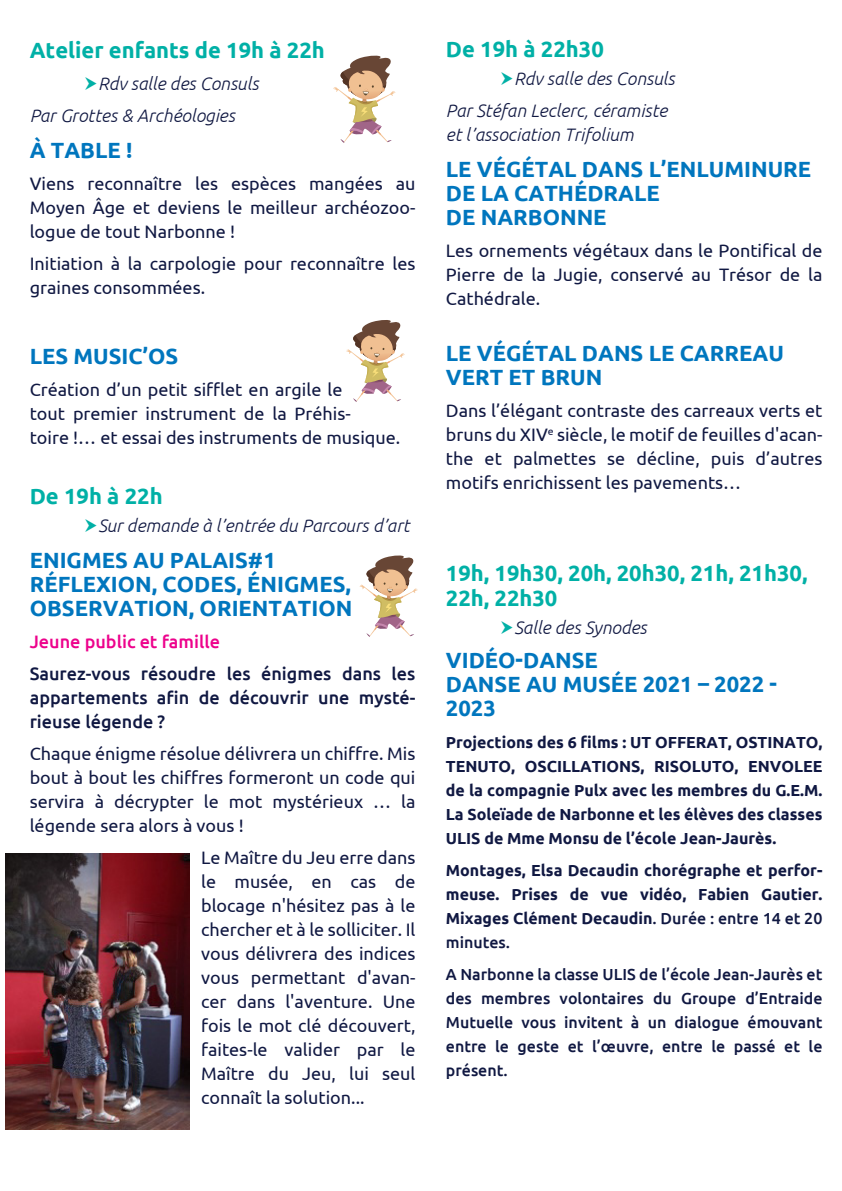
<style>
.page{position:relative;width:842px;height:1191px;background:#fff}
.page>*{position:absolute;margin:0;border:0;box-sizing:border-box;transform-origin:0 0}
.t1{font:700 22px/24px "Ubuntu";color:#0076be}
.t2{font:700 22px/24px "Ubuntu";color:#00b0a6}
.t3{font:18px/24px "Ubuntu";color:#101842;text-align:justify}
.t4{font:italic 300 18px/32px "Ubuntu";color:#101842}
.t5{font:500 18px/24px "Ubuntu";color:#101842;text-align:justify}
.t6{font:500 18px "Ubuntu";color:#ed028c}
.t7{font:700 16px/24px "Ubuntu";color:#101842;text-align:justify}
.t8{font:500 16px/24px "Ubuntu";color:#101842;text-align:justify}
.s1{font-weight:500}
</style>
<div class="page">
<svg style="left:333px;top:55px;width:63px;height:88px"></svg>
<svg style="left:359px;top:555px;width:59px;height:82px"></svg>
<svg style="left:346px;top:320px;width:59px;height:82px"></svg>
<img style="left:5px;top:854px;width:184px;height:275px">
<p class="t2" style="left:30px;top:38px;width:297px">Atelier enfants de 19h à 22h</p>
<p class="t4" style="left:30px;top:67px;width:230px;text-indent:68px">Rdv salle des Consuls<br>Par Grottes &amp; Archéologies</p>
<p class="t1" style="left:30px;top:138px;width:104px">À TABLE !</p>
<p class="t3" style="left:30px;top:171px;width:387px">Viens reconnaître les espèces mangées au Moyen Âge et deviens le meilleur archéozoo&shy;logue de tout Narbonne !</p>
<p class="t3" style="left:30px;top:251px;width:387px">Initiation à la carpologie pour reconnaître les graines consommées.</p>
<p class="t1" style="left:30px;top:344px;width:150px">LES MUSIC’OS</p>
<p class="t3" style="left:30px;top:377px;width:372px;text-align:left">Création d’un petit sifflet en argile le<br>tout premier instrument de la Préhis-<br>toire !… et essai des instruments de musique.</p>
<p class="t2" style="left:30px;top:484px;width:134px">De 19h à 22h</p>
<p class="t4" style="left:98px;top:509px;width:313px">Sur demande à l’entrée du Parcours d’art</p>
<p class="t1" style="left:30px;top:548px;width:324px">ENIGMES AU PALAIS#1<br>RÉFLEXION, CODES, ÉNIGMES,<br>OBSERVATION, ORIENTATION</p>
<p class="t6" style="left:30px;top:630px;width:192px">Jeune public et famille</p>
<p class="t5" style="left:30px;top:661px;width:387px">Saurez-vous résoudre les énigmes dans les appartements afin de découvrir une mysté&shy;rieuse légende ?</p>
<p class="t3" style="left:30px;top:741px;width:387px">Chaque énigme résolue délivrera un chiffre. Mis bout à bout les chiffres formeront un code qui servira à décrypter le mot mystérieux … la légende sera alors à vous !</p>
<p class="t3" style="left:201px;top:845px;width:216px">Le Maître du Jeu erre dans le musée, en cas de blocage n'hésitez pas à le chercher et à le solliciter. Il vous délivrera des indices vous permettant d'avan&shy;cer dans l'aventure. Une fois le mot clé découvert, faites-le valider par le Maître du Jeu, lui seul connaît la solution...</p>
<p class="t2" style="left:446px;top:37px;width:159px">De 19h à 22h30</p>
<p class="t4" style="left:446px;top:62px;width:230px;text-indent:68px">Rdv salle des Consuls<br>Par Stéfan Leclerc, céramiste</p>
<p class="t4" style="left:446px;top:118px;width:189px">et l’association Trifolium</p>
<p class="t1" style="left:446px;top:157px;width:367px">LE VÉGÉTAL DANS L’ENLUMINURE<br>DE LA CATHÉDRALE<br>DE NARBONNE</p>
<p class="t3" style="left:446px;top:238px;width:378px">Les ornements végétaux dans le Pontifical de Pierre de la Jugie, conservé au Trésor de la Cathédrale.</p>
<p class="t1" style="left:446px;top:341px;width:340px">LE VÉGÉTAL DANS LE CARREAU<br>VERT ET BRUN</p>
<p class="t3" style="left:446px;top:398px;width:378px">Dans l’élégant contraste des carreaux verts et bruns du XIV<sup>e</sup> siècle, le motif de feuilles d'acan&shy;the et palmettes se décline, puis d’autres motifs enrichissent les pavements…</p>
<p class="t2" style="left:446px;top:561px;width:363px">19h, 19h30, 20h, 20h30, 21h, 21h30,<br>22h, 22h30</p>
<p class="t4" style="left:514px;top:610px;width:134px">Salle des Synodes</p>
<p class="t1" style="left:446px;top:647px;width:333px">VIDÉO-DANSE<br>DANSE AU MUSÉE 2021 – 2022 -<br>2023</p>
<p class="t7" style="left:446px;top:729px;width:378px">Projections des 6 films : UT OFFERAT, OSTINATO, TENUTO, OSCILLATIONS, RISOLUTO, ENVOLEE de la compagnie Pulx avec les membres du G.E.M.<br>La Soleïade de Narbonne et les élèves des classes ULIS de Mme Monsu de l’école Jean-Jaurès.</p>
<p class="t7" style="left:446px;top:857px;width:378px">Montages, Elsa Decaudin chorégraphe et perfor&shy;meuse. Prises de vue vidéo, Fabien Gautier.<br>Mixages Clément Decaudin<span class="s1">. Durée : entre 14 et 20 minutes.</span></p>
<p class="t8" style="left:446px;top:961px;width:378px">A Narbonne la classe ULIS de l’école Jean-Jaurès et des membres volontaires du Groupe d’Entraide Mutuelle vous invitent à un dialogue émouvant entre le geste et l’œuvre, entre le passé et le présent.</p>
</div>
